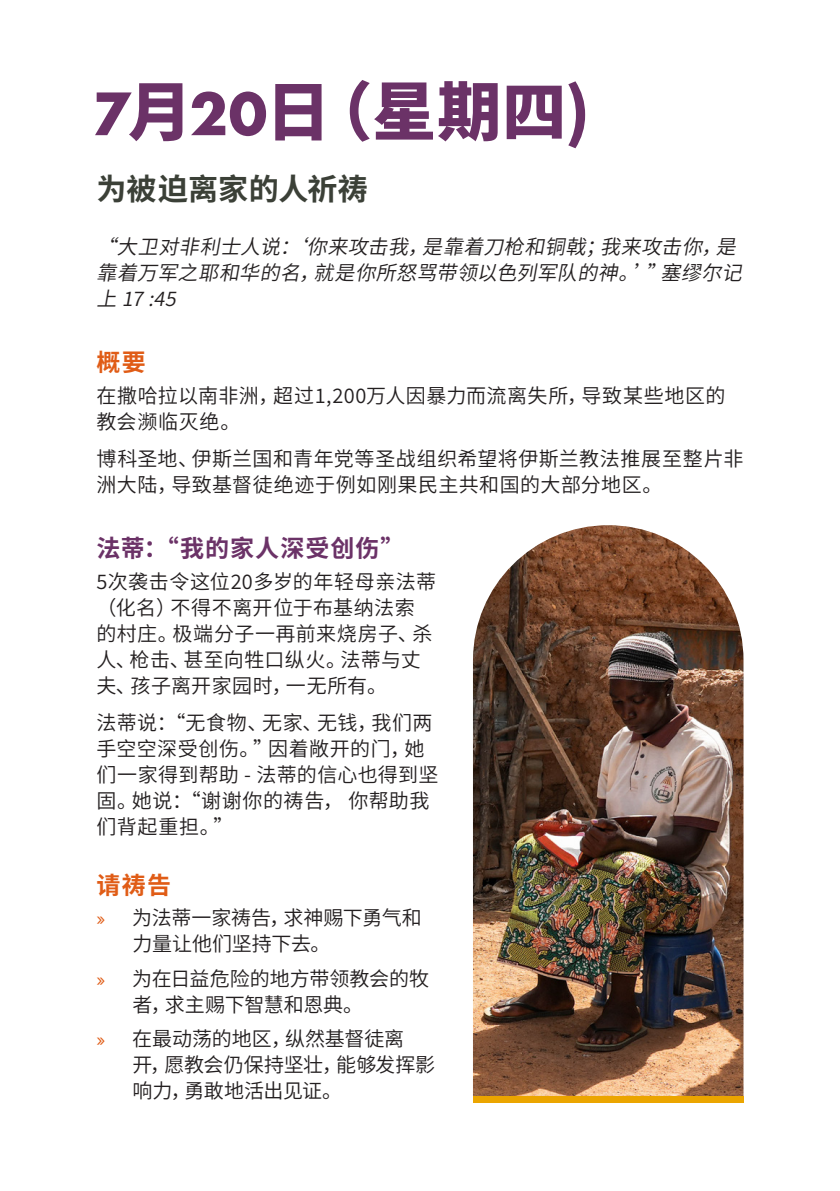
<style>
.page{position:relative;width:840px;height:1191px;background:#fff}
.page>*{position:absolute;margin:0;border:0;box-sizing:border-box;transform-origin:0 0}
.Date{font:800 64px "Source Han Sans SC";color:#6b3267}
.Subtitle-Demi{font:700 30px "Source Han Sans SC";letter-spacing:.005em;color:#3b4037}
.Pray{font:700 24px "Source Han Sans SC";letter-spacing:.04em;color:#6b3267}
.Pray-2{font:700 24px "Source Han Sans SC";color:#e05c16}
.Body_copy-Regular_le{font:20px/26px "Source Han Sans SC";letter-spacing:.015em;color:#231f20}
.Body_copy-Regular_le-2{font:italic 20px/26px "Source Han Sans SC";color:#231f20}
.Body_copy-Regular_le-3{font:20px/26px "Source Han Sans SC";letter-spacing:-.005em;color:#231f20}
.Body_copy-Regular_le-4{font:20px/26px "Source Han Sans SC";letter-spacing:-.01em;color:#231f20}
.s1{font-family:"Futura PT";font-weight:700}
.s2{font-family:"Proxima Nova";color:#e05c16}
</style>
<div class="page">
<img style="left:473px;top:525px;width:270px;height:571px">
<div style="left:472px;top:1096px;width:271px;height:6px;background:#eba500"></div>
<p class="Date" style="left:91px;top:76px;width:500px"><span class="s1">7</span>月<span class="s1">20</span>日（星期四)</p>
<p class="Subtitle-Demi" style="left:96px;top:172px;width:273px">为被迫离家的人祈祷</p>
<p class="Body_copy-Regular_le-2" style="left:96px;top:234px;width:656px">“大卫对非利士人说：‘你来攻击我，是靠着刀枪和铜戟；我来攻击你，是靠着万军之耶和华的名，就是你所怒骂带领以色列军队的神。’”塞缪尔记上 17:45</p>
<p class="Pray-2" style="left:96px;top:349px;width:51px">概要</p>
<p class="Body_copy-Regular_le" style="left:96px;top:383px;width:630px">在撒哈拉以南非洲，超过1,200万人因暴力而流离失所，导致某些地区的教会濒临灭绝。</p>
<p class="Body_copy-Regular_le" style="left:96px;top:446px;width:648px">博科圣地、伊斯兰国和青年党等圣战组织希望将伊斯兰教法推展至整片非洲大陆，导致基督徒绝迹于例如刚果民主共和国的大部分地区。</p>
<p class="Pray" style="left:96px;top:535px;width:309px">法蒂：“我的家人深受创伤”</p>
<p class="Body_copy-Regular_le" style="left:96px;top:569px;width:341px">5次袭击令这位20多岁的年轻母亲法蒂（化名）不得不离开位于布基纳法索的村庄。极端分子一再前来烧房子、杀人、枪击、甚至向牲口纵火。法蒂与丈夫、孩子离开家园时，一无所有。</p>
<p class="Body_copy-Regular_le" style="left:96px;top:710px;width:343px">法蒂说：“无食物、无家、无钱，我们两手空空深受创伤。”因着敞开的门，她们一家得到帮助 - 法蒂的信心也得到坚固。她说：“谢谢你的祷告， 你帮助我们背起重担。”</p>
<p class="Pray-2" style="left:96px;top:871px;width:76px">请祷告</p>
<p class="Body_copy-Regular_le-4" style="left:132px;top:905px;width:291px;text-indent:-36px"><span class="s2">»</span> 为法蒂一家祷告，求神赐下勇气和力量让他们坚持下去。</p>
<p class="Body_copy-Regular_le-3" style="left:132px;top:966px;width:298px;text-indent:-36px"><span class="s2">»</span> 为在日益危险的地方带领教会的牧者，求主赐下智慧和恩典。</p>
<p class="Body_copy-Regular_le-3" style="left:132px;top:1026px;width:304px;text-indent:-36px"><span class="s2">»</span> 在最动荡的地区，纵然基督徒离<br>开，愿教会仍保持坚壮，能够发挥影响力，勇敢地活出见证。</p>
</div>
